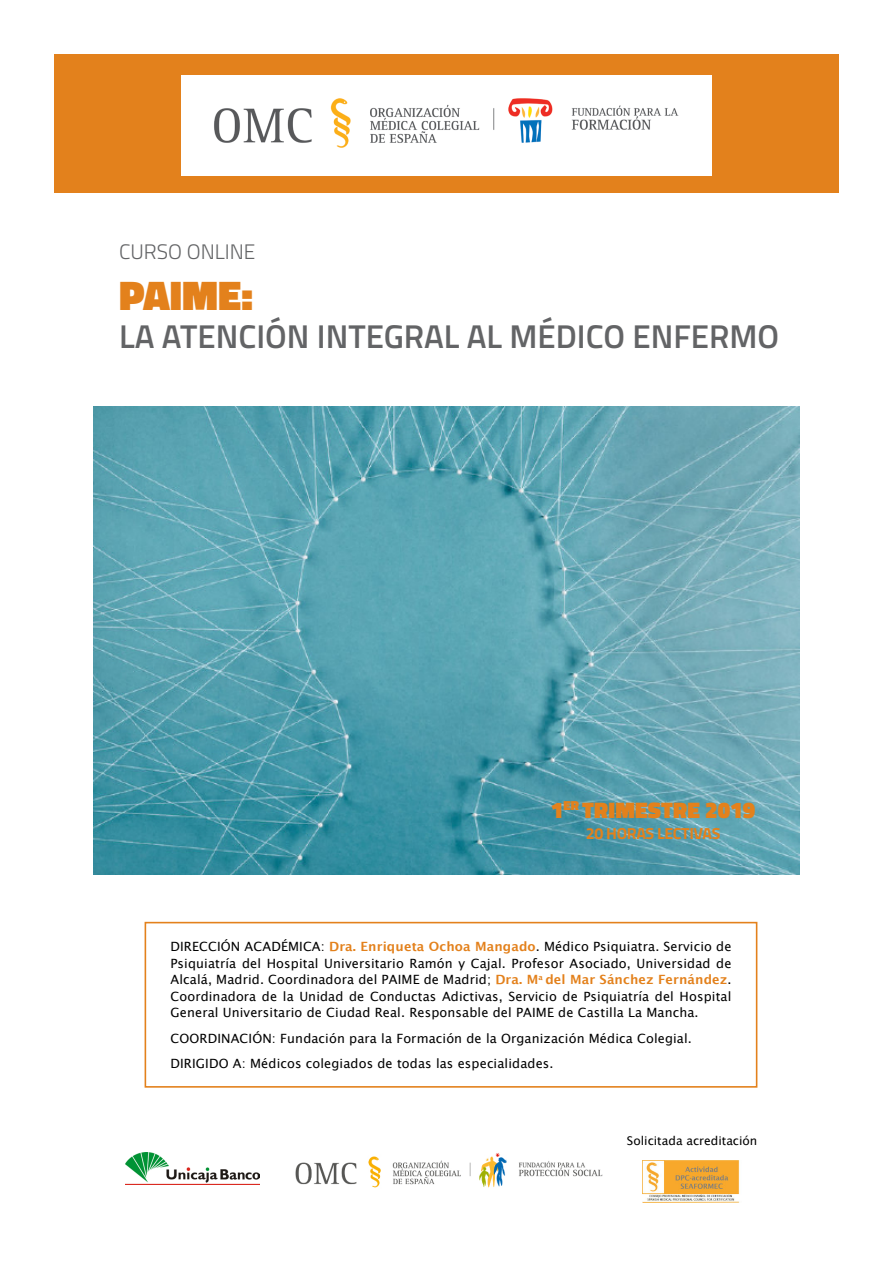
<style>
.page{position:relative;width:893px;height:1263px;background:#fff}
.page>*{position:absolute;margin:0;border:0;box-sizing:border-box;transform-origin:0 0}
.t1{font:900 42px "Titillium";color:#e3811c}
.t2{font:600 33px "Titillium";color:#636466}
.t3{font:900 22.8px "Titillium";letter-spacing:.01em;color:#e3811c}
.t4{font:300 21px "Titillium";color:#636466}
.t5{font:700 16.05px "Titillium";letter-spacing:-.02em;color:#e3811c}
.t6{font:12.75px/16.5px "Lucida Grande";letter-spacing:.01em;color:#000;text-align:justify}
.t7{font:12px "Lucida Grande";color:#000}
.s1{font-weight:700;color:#e3811c}
</style>
<div class="page">
<div style="left:145px;top:922px;width:612px;height:166px;border:2px solid #e3811c"></div>
<svg style="left:54px;top:54px;width:785px;height:138px;fill:#e3811c"></svg>
<img style="left:93px;top:406px;width:707px;height:468px">
<img style="left:643px;top:1160px;width:97px;height:42px">
<img style="left:125px;top:1153px;width:134px;height:32px">
<img style="left:295px;top:1153px;width:308px;height:35px">
<p class="t4" style="left:119px;top:236px;width:138px">CURSO ONLINE</p>
<p class="t1" style="left:119px;top:264px;width:136px">PAIME:</p>
<p class="t2" style="left:119px;top:312px;width:662px">LA ATENCIÓN INTEGRAL AL MÉDICO ENFERMO</p>
<p class="t3" style="left:551px;top:793px;width:206px">1<sup>ER</sup> TRIMESTRE 2019</p>
<p class="t5" style="left:586px;top:821px;width:136px">20 HORAS LECTIVAS</p>
<p class="t6" style="left:170px;top:938px;width:563px">DIRECCIÓN ACADÉMICA: <span class="s1">Dra. Enriqueta Ochoa Mangado</span>. Médico Psiquiatra. Servicio de Psiquiatría del Hospital Universitario Ramón y Cajal. Profesor Asociado, Universidad de Alcalá, Madrid. Coordinadora del PAIME de Madrid; <span class="s1">Dra. M</span><sup>a</sup> <span class="s1">del Mar Sánchez Fernández</span>.<br>Coordinadora de la Unidad de Conductas Adictivas, Servicio de Psiquiatría del Hospital General Universitario de Ciudad Real. Responsable del PAIME de Castilla La Mancha.</p>
<p class="t6" style="left:170px;top:1030px;width:523px">COORDINACIÓN: Fundación para la Formación de la Organización Médica Colegial.</p>
<p class="t6" style="left:170px;top:1056px;width:385px">DIRIGIDO A: Médicos colegiados de todas las especialidades.</p>
<p class="t7" style="left:627px;top:1133px;width:132px">Solicitada acreditación</p>
</div>
